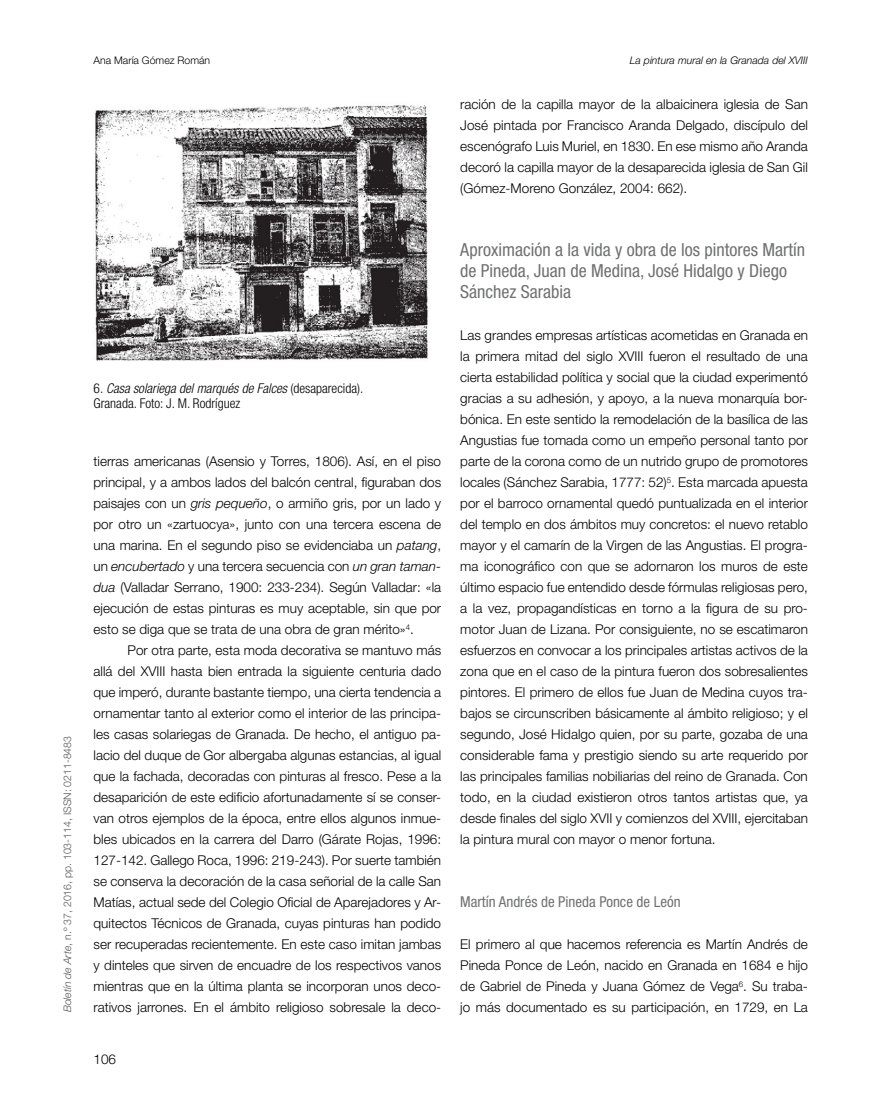
<style>
.page{position:relative;width:893px;height:1106px;background:#fff}
.page>*{position:absolute;margin:0;border:0;box-sizing:border-box;transform-origin:0 0}
.t1{font:condensed 18px/21px "Helvetica Neue LT Std";color:#707172}
.t2{font:condensed 15px "Helvetica Neue LT Std";color:#707172}
.t3{font:300 13.5px/21px "Helvetica Neue LT Std";color:#000;text-align:justify}
.t4{font:300 condensed 13.5px/15px "Helvetica Neue LT Std";color:#000}
.t5{font:300 10.5px "Helvetica Neue LT Std";color:#58585a}
.t6{font:italic 300 10.5px "Helvetica Neue LT Std";color:#000}
.t7{font:300 10.5px "Helvetica Neue LT Std";color:#000}
.s1{font-style:italic}
</style>
<div class="page">
<img style="left:95px;top:105px;width:333px;height:256px">
<p class="t5" style="left:61px;top:1012px;width:278px;rotate:-90deg"><span class="s1">Boletín de Arte</span>, n.º 37, 2016, pp. 103-114, ISSN: 0211-8483</p>
<p class="t7" style="left:94px;top:54px;width:118px">Ana María Gómez Román</p>
<p class="t6" style="left:630px;top:54px;width:179px">La pintura mural en la Granada del xviii</p>
<p class="t3" style="left:460px;top:93px;width:349px">ración de la capilla mayor de la albaicinera iglesia de San José pintada por Francisco Aranda Delgado, discípulo del escenógrafo Luis Muriel, en 1830. En ese mismo año Aranda decoró la capilla mayor de la desaparecida iglesia de San Gil (Gómez-Moreno González, 2004: 662).</p>
<p class="t4" style="left:94px;top:381px;width:271px">6. <span class="s1">Casa solariega del marqués de Falces</span> (desaparecida).<br>Granada. Foto: J. M. Rodríguez</p>
<p class="t3" style="left:94px;top:450px;width:349px">tierras americanas (Asensio y Torres, 1806). Así, en el piso principal, y a ambos lados del balcón central, figuraban dos paisajes con un <span class="s1">gris pequeño</span>, o armiño gris, por un lado y por otro un «zartuocya», junto con una tercera escena de una marina. En el segundo piso se evidenciaba un <span class="s1">patang</span>, un <span class="s1">encubertado</span> y una tercera secuencia con <span class="s1">un gran taman&shy;dua</span> (Valladar Serrano, 1900: 233-234). Según Valladar: «la ejecución de estas pinturas es muy aceptable, sin que por esto se diga que se trata de una obra de gran mérito»<sup>4</sup>.</p>
<p class="t3" style="left:94px;top:639px;width:349px;text-indent:34px">Por otra parte, esta moda decorativa se mantuvo más allá del XVIII hasta bien entrada la siguiente centuria dado que imperó, durante bastante tiempo, una cierta tendencia a ornamentar tanto al exterior como el interior de las principa&shy;les casas solariegas de Granada. De hecho, el antiguo pa&shy;lacio del duque de Gor albergaba algunas estancias, al igual que la fachada, decoradas con pinturas al fresco. Pese a la desaparición de este edificio afortunadamente sí se conser&shy;van otros ejemplos de la época, entre ellos algunos inmue&shy;bles ubicados en la carrera del Darro (Gárate Rojas, 1996:<br>127-142. Gallego Roca, 1996: 219-243). Por suerte también se conserva la decoración de la casa señorial de la calle San Matías, actual sede del Colegio Oficial de Aparejadores y Ar&shy;quitectos Técnicos de Granada, cuyas pinturas han podido ser recuperadas recientemente. En este caso imitan jambas y dinteles que sirven de encuadre de los respectivos vanos mientras que en la última planta se incorporan unos deco&shy;rativos jarrones. En el ámbito religioso sobresale la deco-</p>
<p class="t3" style="left:94px;top:1048px;width:24px">106</p>
<h1 class="t1" style="left:460px;top:239px;width:346px">Aproximación a la vida y obra de los pintores Martín de Pineda, Juan de Medina, José Hidalgo y Diego<br>Sánchez Sarabia</h1>
<p class="t3" style="left:460px;top:324px;width:349px">Las grandes empresas artísticas acometidas en Granada en la primera mitad del siglo XVIII fueron el resultado de una cierta estabilidad política y social que la ciudad experimentó gracias a su adhesión, y apoyo, a la nueva monarquía bor&shy;bónica. En este sentido la remodelación de la basílica de las Angustias fue tomada como un empeño personal tanto por parte de la corona como de un nutrido grupo de promotores locales (Sánchez Sarabia, 1777: 52)<sup>5</sup>. Esta marcada apuesta por el barroco ornamental quedó puntualizada en el interior del templo en dos ámbitos muy concretos: el nuevo retablo mayor y el camarín de la Virgen de las Angustias. El progra&shy;ma iconográfico con que se adornaron los muros de este último espacio fue entendido desde fórmulas religiosas pero, a la vez, propagandísticas en torno a la figura de su pro&shy;motor Juan de Lizana. Por consiguiente, no se escatimaron esfuerzos en convocar a los principales artistas activos de la zona que en el caso de la pintura fueron dos sobresalientes pintores. El primero de ellos fue Juan de Medina cuyos tra&shy;bajos se circunscriben básicamente al ámbito religioso; y el segundo, José Hidalgo quien, por su parte, gozaba de una considerable fama y prestigio siendo su arte requerido por las principales familias nobiliarias del reino de Granada. Con todo, en la ciudad existieron otros tantos artistas que, ya desde finales del siglo XVII y comienzos del XVIII, ejercitaban la pintura mural con mayor o menor fortuna.</p>
<p class="t2" style="left:460px;top:893px;width:222px">Martín Andrés de Pineda Ponce de León</p>
<p class="t3" style="left:460px;top:933px;width:349px">El primero al que hacemos referencia es Martín Andrés de Pineda Ponce de León, nacido en Granada en 1684 e hijo de Gabriel de Pineda y Juana Gómez de Vega<sup>6</sup>. Su traba&shy;jo más documentado es su participación, en 1729, en La</p>
</div>
